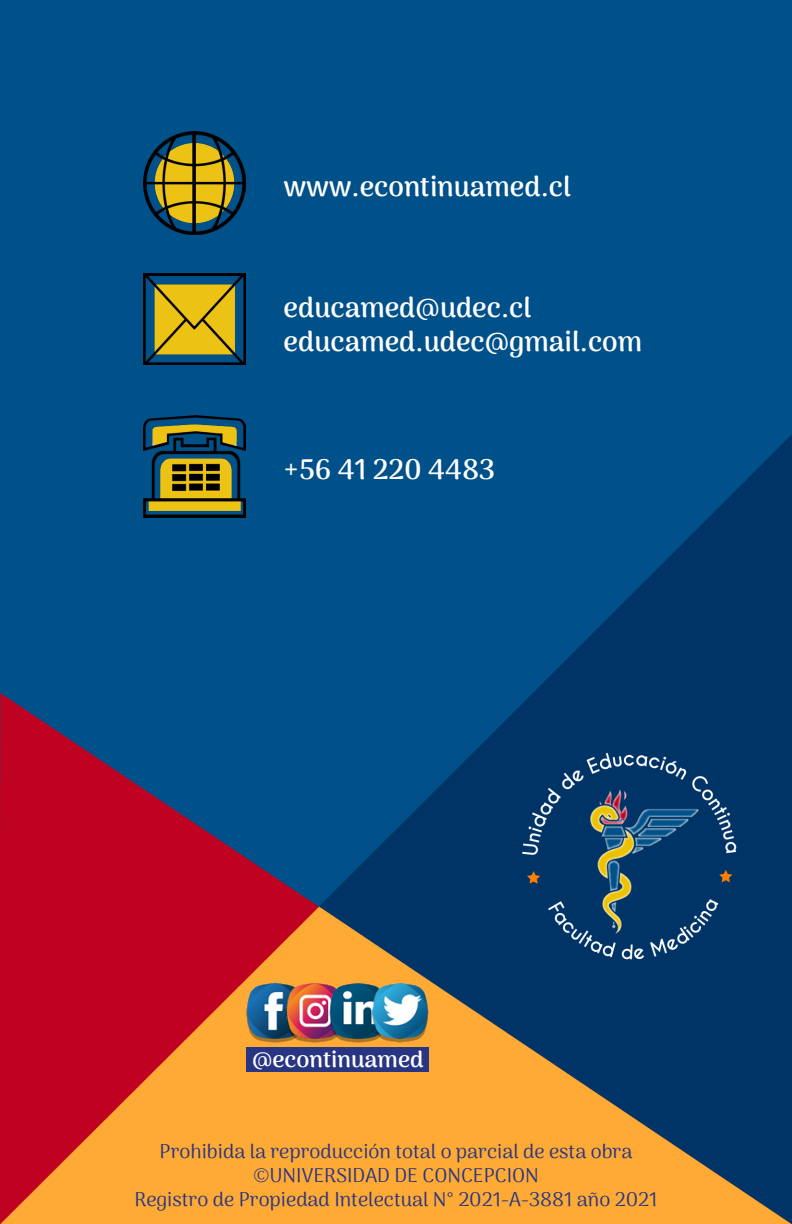
<style>
.page{position:relative;width:792px;height:1224px;background:#fff}
.page>*{position:absolute;margin:0;border:0;box-sizing:border-box;transform-origin:0 0}
.t1{font:700 28px "Arima Madurai";color:#fff}
.t2{font:700 22.4px "Arima Madurai";color:#fff;scale:1.04 1}
.t3{font:20px "Arima Madurai";color:#283583}
</style>
<div class="page">
<img style="left:0;top:0;width:792px;height:1224px">
<img style="left:143px;top:132px;width:102px;height:102px">
<img style="left:143px;top:274px;width:102px;height:90px">
<img style="left:143px;top:415px;width:102px;height:102px">
<img style="left:247px;top:984px;width:40px;height:58px">
<img style="left:287px;top:984px;width:42px;height:58px">
<img style="left:329px;top:984px;width:43px;height:58px">
<img style="left:372px;top:984px;width:56px;height:58px">
<div style="left:247px;top:1047px;width:182px;height:25px;background:#283583"></div>
<p class="t1" style="left:284px;top:167px;width:289px">www.econtinuamed.cl</p>
<p class="t1" style="left:284px;top:288px;width:249px">educamed@udec.cl</p>
<p class="t1" style="left:284px;top:321px;width:360px">educamed.udec@gmail.com</p>
<p class="t1" style="left:284px;top:450px;width:213px">+56 41 220 4483</p>
<p class="t2" style="left:252px;top:1043px;width:167px">@econtinuamed</p>
<p class="t3" style="left:160px;top:1137px;width:474px">Prohibida la reproducción total o parcial de esta obra</p>
<p class="t3" style="left:253px;top:1161px;width:287px">©UNIVERSIDAD DE CONCEPCION</p>
<p class="t3" style="left:134px;top:1185px;width:525px">Registro de Propiedad Intelectual N° 2021-A-3881 año 2021</p>
</div>
